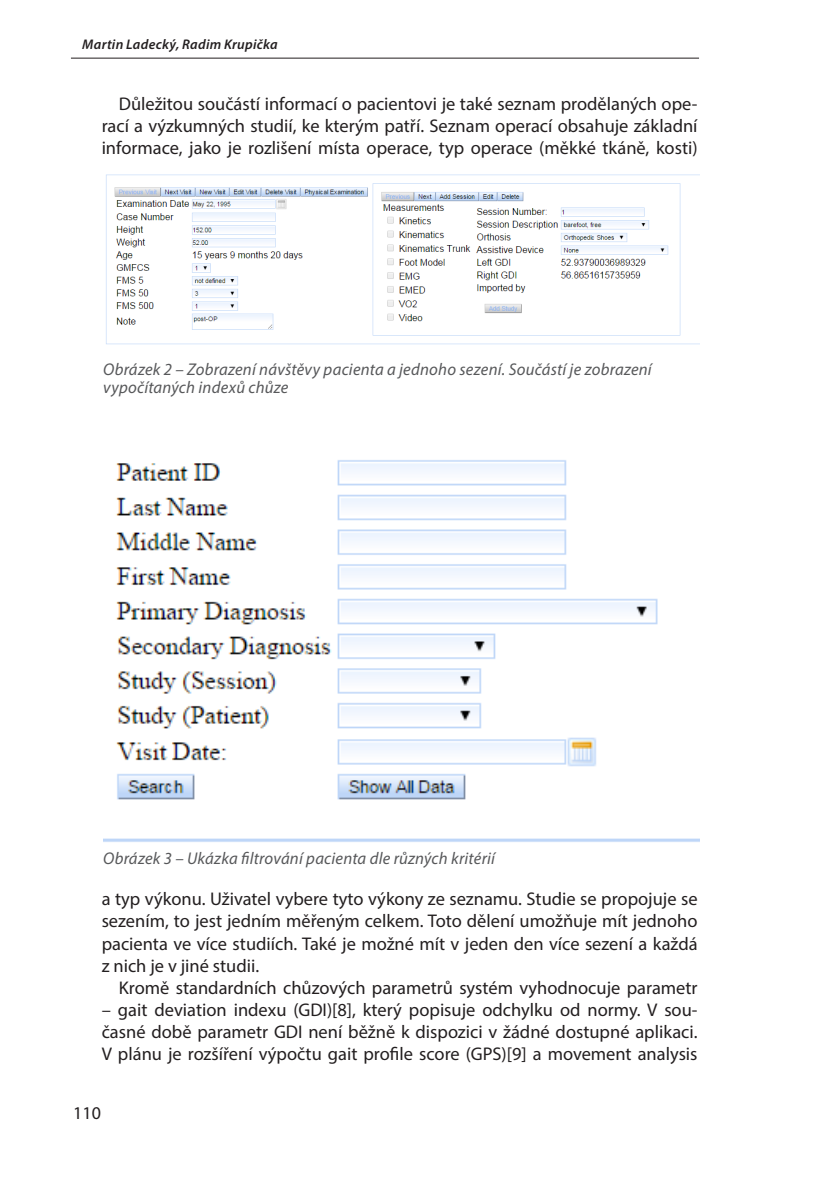
<style>
.page{position:relative;width:840px;height:1191px;background:#fff}
.page>*{position:absolute;margin:0;border:0;box-sizing:border-box;transform-origin:0 0}
.zakladni{font:18.4px/22px "Myriad Pro";color:#231f20;text-align:justify}
.t1{font:18px "Myriad Pro";color:#231f20}
.t2{font:italic 17px/18px "Myriad Pro";letter-spacing:.015em;color:#57585a}
.t3{font:italic 600 14px "Myriad Pro";letter-spacing:.02em;color:#231f20}
</style>
<div class="page">
<hr style="left:71px;top:58px;width:627px;height:1px;background:#231f20">
<img style="left:106px;top:174px;width:592px;height:171px">
<img style="left:103px;top:460px;width:595px;height:382px">
<p class="t3" style="left:82px;top:35px;width:197px">Martin Ladecký, Radim Krupička</p>
<p class="zakladni" style="left:102px;top:93px;width:597px;text-indent:17px">Důležitou součástí informací o pacientovi je také seznam prodělaných ope&shy;rací a výzkumných studií, ke kterým patří. Seznam operací obsahuje základní informace, jako je rozlišení místa operace, typ operace (měkké tkáně, kosti)</p>
<p class="t2" style="left:103px;top:360px;width:550px">Obrázek 2 – Zobrazení návštěvy pacienta a jednoho sezení. Součástí je zobrazení vypočítaných indexů chůze</p>
<p class="t2" style="left:103px;top:849px;width:393px">Obrázek 3 – Ukázka filtrování pacienta dle různých kritérií</p>
<p class="zakladni" style="left:102px;top:888px;width:597px">a typ výkonu. Uživatel vybere tyto výkony ze seznamu. Studie se propojuje se sezením, to jest jedním měřeným celkem. Toto dělení umožňuje mít jednoho pacienta ve více studiích. Také je možné mít v jeden den více sezení a každá z nich je v jiné studii.</p>
<p class="zakladni" style="left:119px;top:976px;width:580px">Kromě standardních chůzových parametrů systém vyhodnocuje parametr</p>
<p class="zakladni" style="left:102px;top:998px;width:597px">– gait deviation indexu (GDI)[8], který popisuje odchylku od normy. V sou&shy;časné době parametr GDI není běžně k dispozici v žádné dostupné aplikaci.<br>V plánu je rozšíření výpočtu gait profile score (GPS)[9] a movement analysis</p>
<p class="t1" style="left:73px;top:1102px;width:29px">110</p>
</div>
